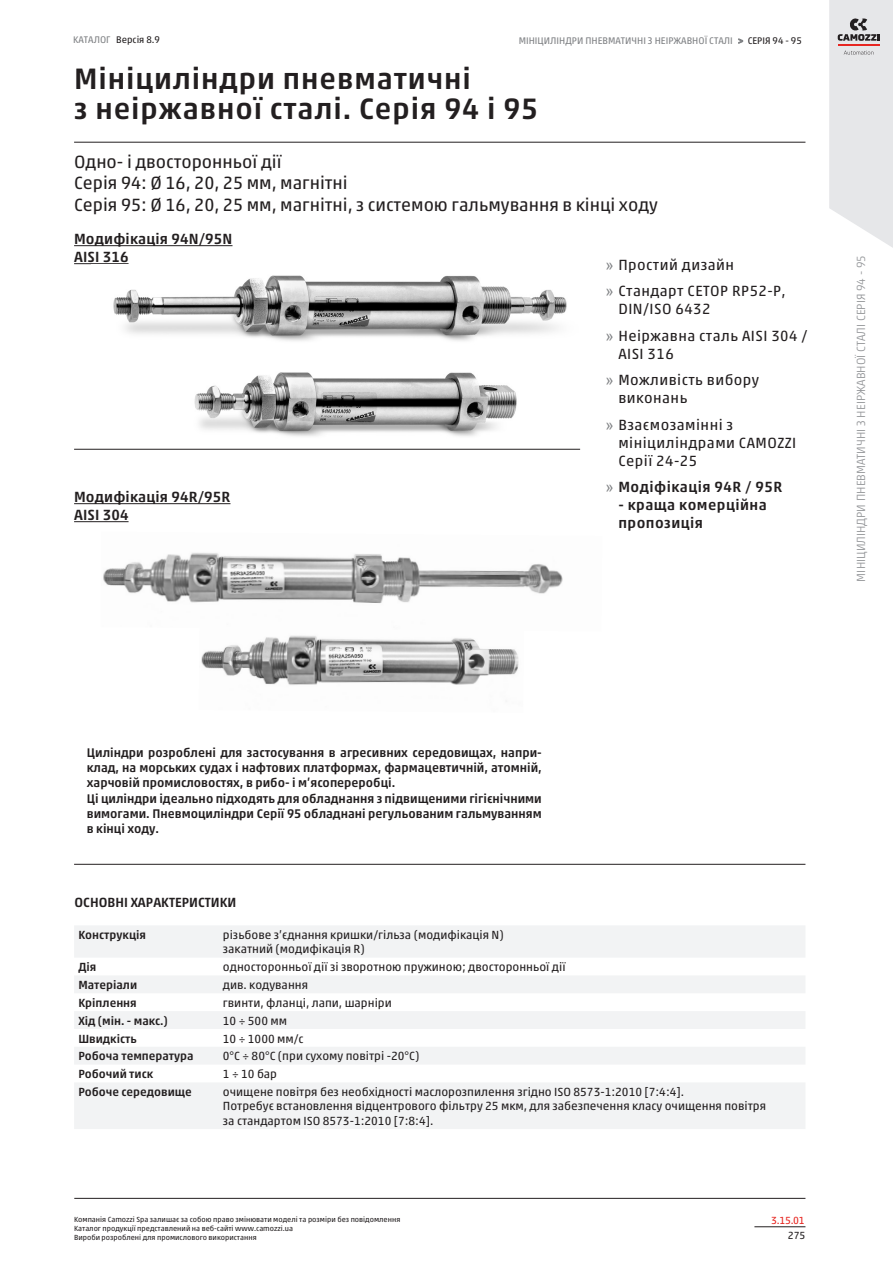
<style>
.page{position:relative;width:893px;height:1263px;background:#fff}
.page>*{position:absolute;margin:0;border:0;box-sizing:border-box;transform-origin:0 0}
.overtureTitle_value{font:500 30px "Akko W1 G";letter-spacing:.03em;color:#231f20}
.overtureTitle_value-2{font:18px "Akko W1 G";color:#231f20}
.t1{font:15px/18px "Akko W1 G";letter-spacing:.03em;color:#231f20}
.overtureTitle_value-3{font:500 15px "Akko W1 G";letter-spacing:.01em;color:#231f20}
.overtureTitle_value-4{font:500 15px/18px "Akko W1 G";letter-spacing:.03em;color:#231f20}
.sectionTitle_value{font:500 13.5px "Akko W1 G";color:#231f20}
.normal_value{font:500 12.75px/15.3px "Akko W1 G";color:#231f20;text-align:justify}
.properties_value{font:12px "Akko W1 G";color:#231f20}
.properties_name{font:500 12px "Akko W1 G";color:#231f20}
.t2{font:300 12px "Akko W1 G";color:#939598}
.secL{font:10.5px "Akko W1 G";color:#e72621}
.t3{font:10.5px "Akko W1 G";color:#231f20}
.t4{font:9.75px "Akko W1 G";color:#808285}
.t5{font:9.75px "Akko W1 G";color:#231f20}
.t6{font:7.5px/9px "Akko W1 G";color:#231f20}
.s1{color:#808285}
.s2{color:#231f20}
.s3{font-family:"Arial";color:#808285}
.s4{font-family:"Arial";font-weight:400;color:#808285}
</style>
<div class="page">
<svg style="left:829px;top:0;width:64px;height:248px;background:#e3e4e6"></svg>
<hr style="left:838px;top:44px;width:41px;height:2px;background:#e72621">
<hr style="left:754px;top:1226px;width:51px;height:1px;background:#231f20">
<hr style="left:74px;top:245px;width:158px;height:1px;background:#231f20">
<hr style="left:74px;top:263px;width:55px;height:1px;background:#231f20">
<hr style="left:74px;top:142px;width:731px;height:1px;background:#231f20">
<hr style="left:74px;top:864px;width:731px;height:1px;background:#231f20">
<div style="left:74px;top:926px;width:731px;height:31px;background:#f2f3f4"></div>
<svg style="left:74px;top:976px;width:731px;height:153px;fill:#f2f3f4"></svg>
<hr style="left:74px;top:1198px;width:731px;height:1px;background:#231f20">
<img style="left:113px;top:275px;width:454px;height:66px">
<img style="left:164px;top:372px;width:407px;height:77px">
<img style="left:201px;top:635px;width:318px;height:50px">
<img style="left:103px;top:552px;width:460px;height:51px">
<hr style="left:74px;top:449px;width:506px;height:1px;background:#231f20">
<hr style="left:74px;top:503px;width:156px;height:1px;background:#231f20">
<hr style="left:74px;top:521px;width:55px;height:1px;background:#231f20">
<p class="t5" style="left:73px;top:33px;width:88px"><span class="s1">КАТАЛОГ</span> Версія 8.9</p>
<p class="t4" style="left:519px;top:33px;width:285px">МІНІЦИЛІНДРИ ПНЕВМАТИЧНІ З НЕІРЖАВНОЇ СТАЛІ &gt; <span class="s2">СЕРІЯ 94 - 95</span></p>
<p class="overtureTitle_value" style="left:74px;top:57px;width:398px">Мініциліндри пневматичні</p>
<p class="overtureTitle_value" style="left:74px;top:87px;width:466px">з неіржавної сталі. Серія 94 і 95</p>
<p class="overtureTitle_value-2" style="left:74px;top:149px;width:209px">Одно- і двосторонньої дії</p>
<p class="overtureTitle_value-2" style="left:74px;top:170px;width:275px">Серія 94: Ø 16, 20, 25 мм, магнітні</p>
<p class="overtureTitle_value-2" style="left:74px;top:192px;width:585px">Серія 95: Ø 16, 20, 25 мм, магнітні, з системою гальмування в кінці ходу</p>
<p class="overtureTitle_value-3" style="left:74px;top:228px;width:160px">Модифікація 94N/95N</p>
<p class="overtureTitle_value-3" style="left:74px;top:246px;width:56px">AISI 316</p>
<p class="t1" style="left:606px;top:254px;width:130px"><span class="s3">»</span> Простий дизайн</p>
<p class="t1" style="left:618px;top:281px;width:169px;text-indent:-13px"><span class="s3">»</span> Стандарт CETOP RP52-P,<br>DIN/ISO 6432</p>
<p class="t1" style="left:618px;top:325px;width:190px;text-indent:-13px"><span class="s3">»</span> Неіржавна сталь AISI 304 /<br>AISI 316</p>
<p class="t1" style="left:618px;top:370px;width:142px;text-indent:-13px"><span class="s3">»</span> Можливість вибору виконань</p>
<p class="t1" style="left:618px;top:414px;width:179px;text-indent:-13px"><span class="s3">»</span> Взаємозамінні з мініциліндрами CAMOZZI<br>Серії 24-25</p>
<p class="overtureTitle_value-4" style="left:606px;top:477px;width:178px"><span class="s4">»</span> Модіфікація 94R / 95R</p>
<p class="overtureTitle_value-4" style="left:618px;top:495px;width:150px">- краща комерційна пропозиція</p>
<p class="overtureTitle_value-3" style="left:74px;top:486px;width:158px">Модифікація 94R/95R</p>
<p class="overtureTitle_value-3" style="left:74px;top:504px;width:56px">AISI 304</p>
<p class="t2" style="left:852px;top:581px;width:328px;rotate:-90deg">МІНІЦИЛІНДРИ ПНЕВМАТИЧНІ З НЕІРЖАВНОЇ СТАЛІ СЕРІЯ 94 - 95</p>
<p class="normal_value" style="left:87px;top:744px;width:456px">Циліндри розроблені для застосування в агресивних середовищах, напри&shy;клад, на морських судах і нафтових платформах, фармацевтичній, атомній, харчовій промисловостях, в рибо- і м’ясопереробці.</p>
<p class="normal_value" style="left:87px;top:790px;width:456px">Ці циліндри ідеально підходять для обладнання з підвищеними гігієнічними вимогами. Пневмоциліндри Серії 95 обладнані регульованим гальмуванням в кінці ходу.</p>
<p class="sectionTitle_value" style="left:75px;top:892px;width:163px">ОСНОВНІ ХАРАКТЕРИСТИКИ</p>
<p class="properties_name" style="left:78px;top:926px;width:69px">Конструкція</p>
<p class="properties_value" style="left:223px;top:926px;width:282px">різьбове з’єднання кришки/гільза (модифікація N)</p>
<p class="properties_value" style="left:223px;top:940px;width:143px">закатний (модифікація R)</p>
<p class="properties_name" style="left:78px;top:958px;width:20px">Дія</p>
<p class="properties_value" style="left:223px;top:958px;width:344px">односторонньої дії зі зворотною пружиною; двосторонньої дії</p>
<p class="properties_name" style="left:78px;top:976px;width:60px">Матеріали</p>
<p class="properties_value" style="left:223px;top:976px;width:87px">див. кодування</p>
<p class="properties_name" style="left:78px;top:994px;width:60px">Кріплення</p>
<p class="properties_value" style="left:223px;top:994px;width:170px">гвинти, фланці, лапи, шарніри</p>
<p class="properties_name" style="left:78px;top:1012px;width:91px">Хід (мін. - макс.)</p>
<p class="properties_value" style="left:223px;top:1012px;width:66px">10 ÷ 500 мм</p>
<p class="properties_name" style="left:78px;top:1029px;width:60px">Швидкість</p>
<p class="properties_value" style="left:223px;top:1030px;width:82px">10 ÷ 1000 мм/с</p>
<p class="properties_name" style="left:78px;top:1047px;width:117px">Робоча температура</p>
<p class="properties_value" style="left:223px;top:1047px;width:198px">0°C ÷ 80°C (при сухому повітрі -20°C)</p>
<p class="properties_name" style="left:78px;top:1065px;width:76px">Робочий тиск</p>
<p class="properties_value" style="left:223px;top:1065px;width:56px">1 ÷ 10 бар</p>
<p class="properties_name" style="left:78px;top:1083px;width:115px">Робоче середовище</p>
<p class="properties_value" style="left:223px;top:1083px;width:463px">очищене повітря без необхідності маслорозпилення згідно ISO 8573-1:2010 [7:4:4].</p>
<p class="properties_value" style="left:223px;top:1097px;width:545px">Потребує встановлення відцентрового фільтру 25 мкм, для забезпечення класу очищення повітря</p>
<p class="properties_value" style="left:223px;top:1112px;width:212px">за стандартом ISO 8573-1:2010 [7:8:4].</p>
<p class="t6" style="left:74px;top:1214px;width:328px">Компанія Camozzi Spa залишає за собою право змінювати моделі та розміри без повідомлення<br>Каталог продукції представлений на веб-сайті www.camozzi.ua<br>Вироби розроблені для промислового використання</p>
<p class="secL" style="left:771px;top:1212px;width:35px">3.15.01</p>
<p class="t3" style="left:788px;top:1228px;width:19px">275</p>
</div>
